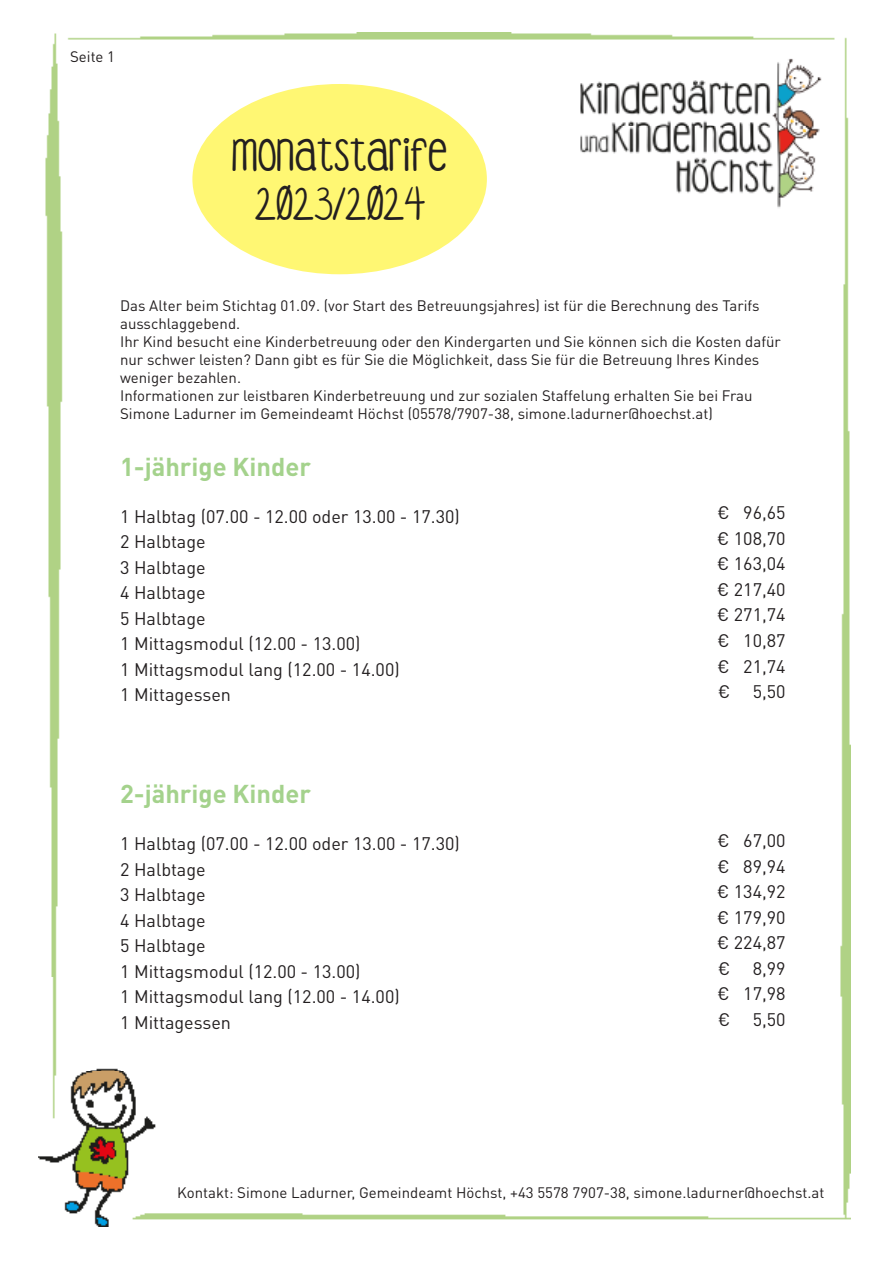
<style>
.page{position:relative;width:893px;height:1263px;background:#fff}
.page>*{position:absolute;margin:0;border:0;box-sizing:border-box;transform-origin:0 0}
.t1{font:30px "DJB Coffee Shoppe Espresso";color:#231f20}
.t2{font:700 25.5px "DIN Pro";color:#a4d28c}
.t3{font:18px "DIN Pro";color:#231f20}
.t4{font:15px/18px "DIN Pro";color:#231f20}
</style>
<div class="page">
<img style="left:38px;top:32px;width:812px;height:1194px">
<div style="left:192px;top:84px;width:295px;height:190px;background:#fff773;border-radius:50%"></div>
<p class="t4" style="left:70px;top:47px;width:46px">Seite 1</p>
<p class="t1" style="left:232px;top:143px;width:218px">MONATSTARIFE</p>
<p class="t1" style="left:255px;top:192px;width:172px">2023/2024</p>
<p class="t4" style="left:120px;top:296px;width:641px">Das Alter beim Stichtag 01.09. (vor Start des Betreuungsjahres) ist für die Berechnung des Tarifs ausschlaggebend.</p>
<p class="t4" style="left:120px;top:332px;width:662px">Ihr Kind besucht eine Kinderbetreuung oder den Kindergarten und Sie können sich die Kosten dafür nur schwer leisten? Dann gibt es für Sie die Möglichkeit, dass Sie für die Betreuung Ihres Kindes weniger bezahlen.</p>
<p class="t4" style="left:120px;top:386px;width:634px">Informationen zur leistbaren Kinderbetreuung und zur sozialen Staffelung erhalten Sie bei Frau<br>Simone Ladurner im Gemeindeamt Höchst (05578/7907-38, simone.ladurner@hoechst.at)</p>
<p class="t2" style="left:120px;top:449px;width:192px">1-jährige Kinder</p>
<p class="t3" style="left:120px;top:504px;width:341px">1 Halbtag (07.00 - 12.00 oder 13.00 - 17.30)</p>
<p class="t3" style="left:120px;top:530px;width:87px">2 Halbtage</p>
<p class="t3" style="left:120px;top:555px;width:87px">3 Halbtage</p>
<p class="t3" style="left:120px;top:581px;width:87px">4 Halbtage</p>
<p class="t3" style="left:120px;top:606px;width:87px">5 Halbtage</p>
<p class="t3" style="left:120px;top:632px;width:242px">1 Mittagsmodul (12.00 - 13.00)</p>
<p class="t3" style="left:120px;top:657px;width:281px">1 Mittagsmodul lang (12.00 - 14.00)</p>
<p class="t3" style="left:120px;top:683px;width:112px">1 Mittagessen</p>
<p class="t3" style="left:718px;top:501px;width:69px">€ 96,65</p>
<p class="t3" style="left:717px;top:526px;width:70px">€ 108,70</p>
<p class="t3" style="left:717px;top:552px;width:70px">€ 163,04</p>
<p class="t3" style="left:717px;top:577px;width:70px">€ 217,40</p>
<p class="t3" style="left:717px;top:603px;width:70px">€ 271,74</p>
<p class="t3" style="left:718px;top:628px;width:69px">€ 10,87</p>
<p class="t3" style="left:718px;top:654px;width:69px">€ 21,74</p>
<p class="t3" style="left:718px;top:679px;width:69px">€ 5,50</p>
<p class="t2" style="left:120px;top:776px;width:192px">2-jährige Kinder</p>
<p class="t3" style="left:120px;top:831px;width:341px">1 Halbtag (07.00 - 12.00 oder 13.00 - 17.30)</p>
<p class="t3" style="left:120px;top:857px;width:87px">2 Halbtage</p>
<p class="t3" style="left:120px;top:882px;width:87px">3 Halbtage</p>
<p class="t3" style="left:120px;top:908px;width:87px">4 Halbtage</p>
<p class="t3" style="left:120px;top:933px;width:87px">5 Halbtage</p>
<p class="t3" style="left:120px;top:959px;width:242px">1 Mittagsmodul (12.00 - 13.00)</p>
<p class="t3" style="left:120px;top:984px;width:281px">1 Mittagsmodul lang (12.00 - 14.00)</p>
<p class="t3" style="left:120px;top:1010px;width:112px">1 Mittagessen</p>
<p class="t3" style="left:718px;top:828px;width:69px">€ 67,00</p>
<p class="t3" style="left:718px;top:854px;width:69px">€ 89,94</p>
<p class="t3" style="left:717px;top:879px;width:70px">€ 134,92</p>
<p class="t3" style="left:717px;top:905px;width:70px">€ 179,90</p>
<p class="t3" style="left:717px;top:930px;width:70px">€ 224,87</p>
<p class="t3" style="left:718px;top:956px;width:69px">€ 8,99</p>
<p class="t3" style="left:718px;top:981px;width:69px">€ 17,98</p>
<p class="t3" style="left:718px;top:1007px;width:69px">€ 5,50</p>
<p class="t4" style="left:177px;top:1183px;width:649px">Kontakt: Simone Ladurner, Gemeindeamt Höchst, +43 5578 7907-38, simone.ladurner@hoechst.at</p>
</div>
